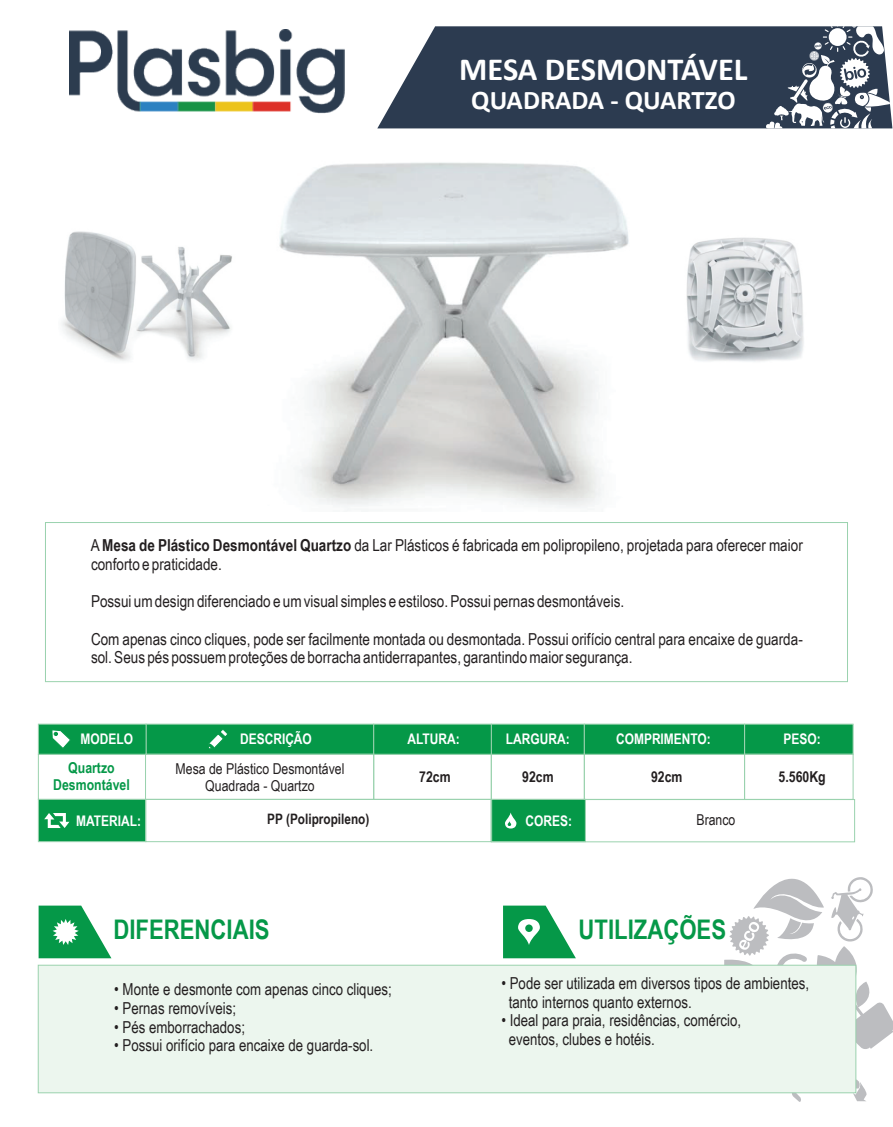
<style>
.page{position:relative;width:893px;height:1127px;background:#fff}
.page>*{position:absolute;margin:0;border:0;box-sizing:border-box;transform-origin:0 0}
.t1{font:700 32.4px "Calibri";color:#fff}
.t2{font:700 27px "Arial Narrow";color:#059848}
.t3{font:700 27px "Calibri";color:#fff}
.t4{font:16.5px/18.8px "Arial Narrow";color:#231f20}
.t5{font:15px/17px "Arial Narrow";color:#231f20;text-align:center}
.t6{font:700 15px "Arial Narrow";color:#231f20}
.t7{font:700 15px/17.1px "Arial Narrow";color:#059848;text-align:center}
.t8{font:700 14.55px "Arial Narrow";color:#fff}
.t9{font:700 14.4px "Arial Narrow";color:#231f20}
.s1{font-weight:700}
</style>
<div class="page">
<svg style="left:377px;top:26px;width:389px;height:102px;background:#3c4a5d"></svg>
<svg style="left:766px;top:26px;width:126px;height:102px"></svg>
<div style="left:38px;top:964px;width:818px;height:128px;background:#ecf6ee;border:1px solid #9ad2ae"></div>
<svg style="left:39px;top:905px;width:72px;height:53px"></svg>
<div style="left:45px;top:522px;width:803px;height:160px;border:1px solid #9ad2ae"></div>
<div style="left:744px;top:723px;width:109px;height:31px;background:#059848;border:1px solid #9ad2ae"></div>
<div style="left:146px;top:723px;width:228px;height:31px;background:#059848;border:1px solid #9ad2ae"></div>
<div style="left:38px;top:753px;width:108px;height:46px;border:1px solid #9ad2ae"></div>
<div style="left:145px;top:753px;width:229px;height:46px;border:1px solid #9ad2ae"></div>
<div style="left:38px;top:723px;width:109px;height:31px;background:#059848;border:1px solid #9ad2ae"></div>
<svg style="left:51px;top:723px;width:21px;height:25px"></svg>
<svg style="left:208px;top:729px;width:19px;height:20px"></svg>
<div style="left:491px;top:753px;width:94px;height:46px;border:1px solid #9ad2ae"></div>
<div style="left:491px;top:723px;width:94px;height:31px;background:#059848;border:1px solid #9ad2ae"></div>
<div style="left:38px;top:798px;width:108px;height:44px;background:#059848;border:1px solid #9ad2ae"></div>
<div style="left:145px;top:798px;width:347px;height:44px;border:1px solid #9ad2ae"></div>
<svg style="left:490px;top:798px;width:403px;height:304px"></svg>
<svg style="left:44px;top:813px;width:25px;height:15px"></svg>
<div style="left:373px;top:753px;width:119px;height:46px;border:1px solid #9ad2ae"></div>
<div style="left:373px;top:723px;width:119px;height:31px;background:#059848;border:1px solid #9ad2ae"></div>
<div style="left:584px;top:753px;width:161px;height:46px;border:1px solid #9ad2ae"></div>
<div style="left:584px;top:723px;width:161px;height:31px;background:#059848;border:1px solid #9ad2ae"></div>
<div style="left:744px;top:753px;width:109px;height:46px;border:1px solid #9ad2ae"></div>
<img style="left:279px;top:162px;width:350px;height:349px">
<img style="left:686px;top:237px;width:118px;height:125px">
<img style="left:61px;top:231px;width:171px;height:130px">
<img style="left:70px;top:29px;width:274px;height:84px">
<h1 class="t1" style="left:459px;top:46px;width:290px">MESA DESMONTÁVEL</h1>
<h2 class="t3" style="left:471px;top:81px;width:266px">QUADRADA - QUARTZO</h2>
<p class="t4" style="left:91px;top:535px;width:713px">A<span class="s1">Mesa de Plástico Desmontável Quartzo</span> da Lar Plásticos é fabricada em polipropileno, projetada para oferecer maior conforto e praticidade.</p>
<p class="t4" style="left:91px;top:591px;width:535px">Possui um design diferenciado e um visual simples e estiloso. Possui pernas desmontáveis.</p>
<p class="t4" style="left:91px;top:629px;width:713px">Com apenas cinco cliques, pode ser facilmente montada ou desmontada. Possui orifício central para encaixe de guarda&shy;sol. Seus pés possuem proteções de borracha antiderrapantes, garantindo maior segurança.</p>
<p class="t8" style="left:240px;top:728px;width:73px">DESCRIÇÃO</p>
<p class="t8" style="left:783px;top:728px;width:39px">PESO:</p>
<p class="t8" style="left:407px;top:728px;width:54px">ALTURA:</p>
<p class="t8" style="left:506px;top:728px;width:65px">LARGURA:</p>
<p class="t8" style="left:616px;top:728px;width:96px">COMPRIMENTO:</p>
<p class="t8" style="left:81px;top:728px;width:54px">MODELO</p>
<p class="t7" style="left:53px;top:758px;width:78px">Quartzo<br>Desmontável</p>
<p class="t5" style="left:176px;top:760px;width:170px">Mesa de Plástico Desmontável<br>Quadrada - Quartzo</p>
<p class="t6" style="left:779px;top:765px;width:49px">5.560Kg</p>
<p class="t6" style="left:651px;top:765px;width:33px">92cm</p>
<p class="t6" style="left:419px;top:765px;width:33px">72cm</p>
<p class="t6" style="left:522px;top:765px;width:33px">92cm</p>
<p class="t9" style="left:267px;top:808px;width:104px">PP (Polipropileno)</p>
<p class="t5" style="left:696px;top:810px;width:40px">Branco</p>
<p class="t8" style="left:76px;top:809px;width:66px">MATERIAL:</p>
<p class="t8" style="left:526px;top:809px;width:48px">CORES:</p>
<h2 class="t2" style="left:113px;top:909px;width:158px">DIFERENCIAIS</h2>
<p class="t4" style="left:114px;top:979px;width:279px">• Monte e desmonte com apenas cinco cliques;</p>
<p class="t4" style="left:114px;top:998px;width:123px">• Pernas removíveis;</p>
<p class="t4" style="left:114px;top:1016px;width:132px">• Pés emborrachados;</p>
<p class="t4" style="left:114px;top:1035px;width:260px">• Possui orifício para encaixe de guarda-sol.</p>
<h2 class="t2" style="left:578px;top:909px;width:149px">UTILIZAÇÕES</h2>
<p class="t4" style="left:509px;top:973px;width:302px;text-indent:-7px">• Pode ser utilizada em diversos tipos de ambientes, tanto internos quanto externos.</p>
<p class="t4" style="left:509px;top:1010px;width:234px;text-indent:-7px">• Ideal para praia, residências, comércio, eventos, clubes e hotéis.</p>
</div>
